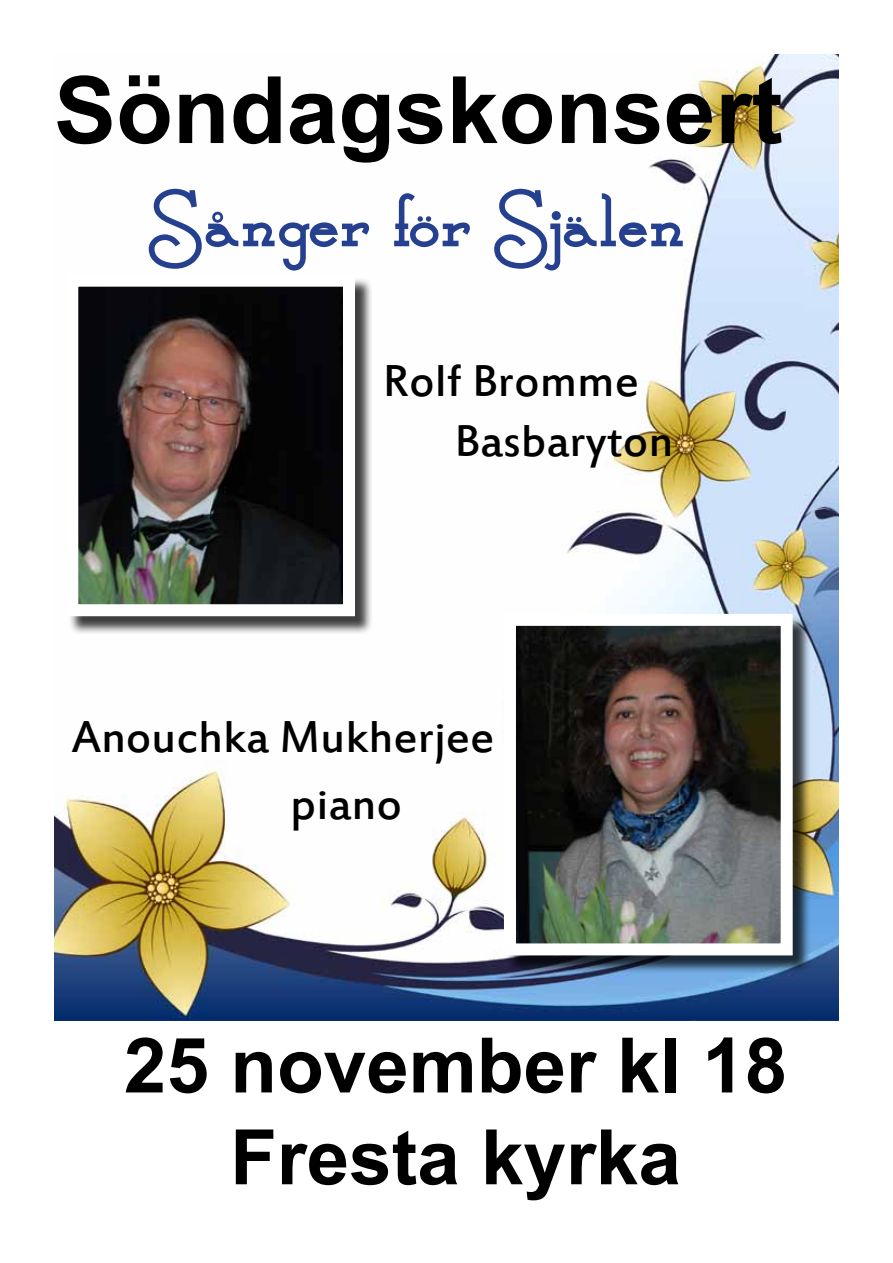
<style>
.page{position:relative;width:893px;height:1263px;background:#fff}
.page>*{position:absolute;margin:0;border:0;box-sizing:border-box;transform-origin:0 0}
.t1{font:700 93px "Arial";color:#000}
.t2{font:700 90px "Calamity Jane NF";color:#25408f}
.t3{font:700 76.5px/91.8px "Arial";color:#000;text-align:center}
.t4{font:49.5px/59.4px "Estrangelo Edessa";color:#000}
</style>
<div class="page">
<img style="left:54px;top:54px;width:785px;height:966px">
<div style="left:69px;top:277px;width:305px;height:358px;background:#000;opacity:.75"></div>
<img style="left:79px;top:288px;width:263px;height:315px">
<div style="left:66px;top:275px;width:289px;height:341px;border:12px solid #fff"></div>
<div style="left:506px;top:616px;width:305px;height:358px;background:#000;opacity:.75"></div>
<img style="left:517px;top:627px;width:263px;height:315px">
<div style="left:504px;top:614px;width:289px;height:341px;border:12px solid #fff"></div>
<h1 class="t1" style="left:54px;top:48px;width:730px">Söndagskonsert</h1>
<h2 class="t2" style="left:148px;top:172px;width:539px">Sånger för Själen</h2>
<p class="t4" style="left:454px;top:354px;width:220px;text-indent:-72px">Rolf Bromme<br>Basbaryton</p>
<p class="t4" style="left:72px;top:710px;width:424px">Anouchka Mukherjee</p>
<p class="t4" style="left:290px;top:777px;width:114px">piano</p>
<h3 class="t3" style="left:124px;top:1022px;width:665px">25 november kl 18<br>Fresta kyrka</h3>
</div>
